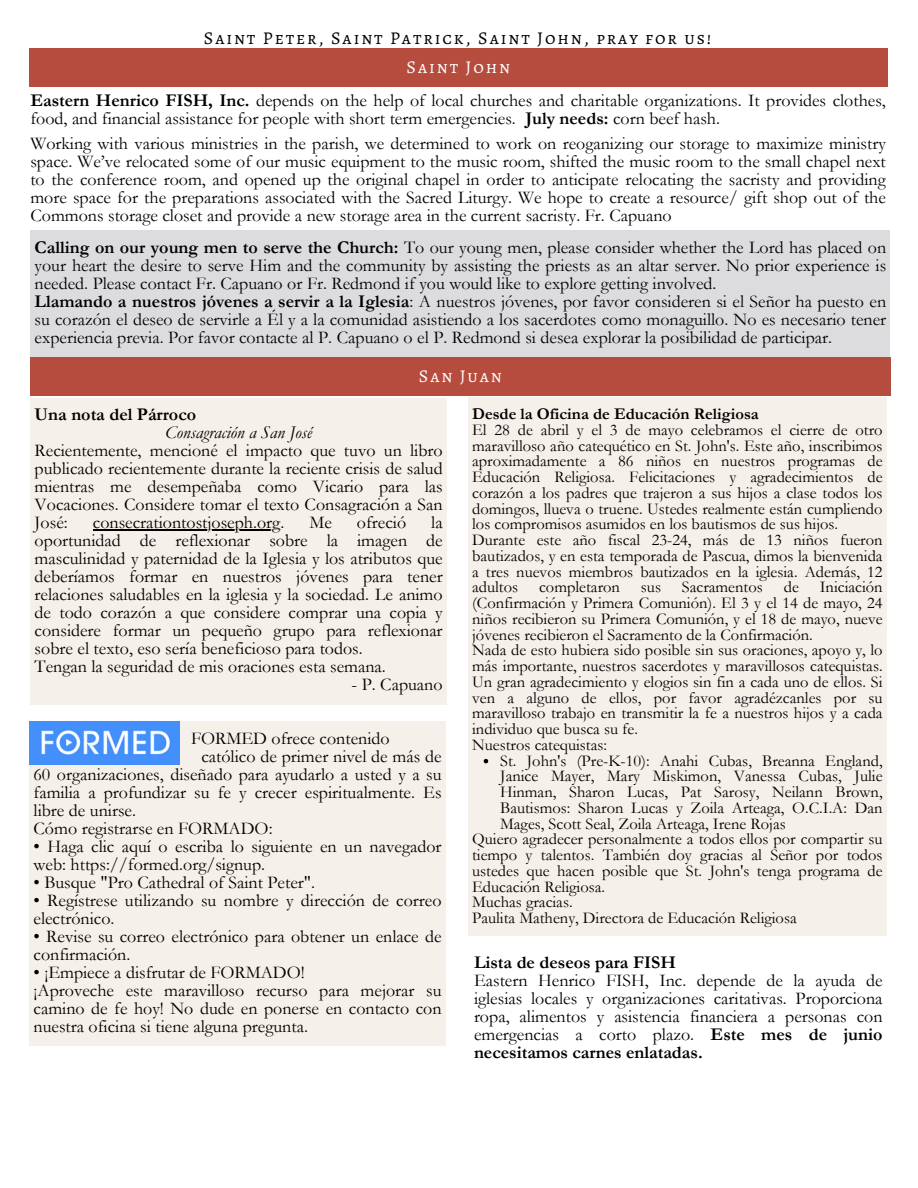
<style>
.page{position:relative;width:918px;height:1188px;background:#fff}
.page>*{position:absolute;margin:0;border:0;box-sizing:border-box;transform-origin:0 0}
.t1{font:18px/18px "Garamond";color:#000}
.t2{font:18px "Alegreya SC";letter-spacing:.105em;color:#000}
.t3{font:italic 18px "Garamond";color:#000}
.t4{font:700 18px "Garamond";color:#000}
.t5{font:18px "Alegreya SC";letter-spacing:.105em;color:#fff}
.t6{font:16.5px/15.8px "Garamond";color:#000}
.s1{font-weight:700}
</style>
<div class="page">
<div style="left:30px;top:357px;width:861px;height:39px;background:#b64a3b"></div>
<div style="left:30px;top:398px;width:417px;height:307px;background:#f5f0ea"></div>
<hr style="left:93px;top:529px;width:188px;height:2px;background:#000">
<div style="left:29px;top:49px;width:859px;height:38px;background:#b64a3b"></div>
<div style="left:30px;top:230px;width:860px;height:127px;background:#dcdcdf"></div>
<div style="left:29px;top:721px;width:417px;height:325px;background:#f5f0ea"></div>
<img style="left:29px;top:722px;width:151px;height:42px">
<div style="left:468px;top:398px;width:419px;height:538px;background:#f5f0ea"></div>
<svg style="left:484px;top:759px;width:4px;height:4px"></svg>
<p class="t2" style="left:204px;top:25px;width:509px">Saint Peter, Saint Patrick, Saint John, pray for us!</p>
<p class="t5" style="left:407px;top:55px;width:105px">Saint John</p>
<h1 class="t1" style="left:30px;top:92px;width:857px"><span class="s1">Eastern Henrico FISH, Inc.</span> depends on the help of local churches and charitable organizations. It provides clothes, food, and financial assistance for people with short term emergencies. <span class="s1">July needs:</span> corn beef hash.</h1>
<h1 class="t1" style="left:30px;top:135px;width:857px;text-align:justify">Working with various ministries in the parish, we determined to work on reoganizing our storage to maximize ministry space. We’ve relocated some of our music equipment to the music room, shifted the music room to the small chapel next to the conference room, and opened up the original chapel in order to anticipate relocating the sacristy and providing more space for the preparations associated with the Sacred Liturgy. We hope to create a resource/ gift shop out of the Commons storage closet and provide a new storage area in the current sacristy. Fr. Capuano</h1>
<h1 class="t1" style="left:35px;top:239px;width:853px"><span class="s1">Calling on our young men to serve the Church:</span> To our young men, please consider whether the Lord has placed on your heart the desire to serve Him and the community by assisting the priests as an altar server. No prior experience is needed. Please contact Fr. Capuano or Fr. Redmond if you would like to explore getting involved.<br><span class="s1">Llamando a nuestros jóvenes a servir a la Iglesia</span>: A nuestros jóvenes, por favor consideren si el Señor ha puesto en su corazón el deseo de servirle a Él y a la comunidad asistiendo a los sacerdotes como monaguillo. No es necesario tener experiencia previa. Por favor contacte al P. Capuano o el P. Redmond si desea explorar la posibilidad de participar.</h1>
<p class="t5" style="left:419px;top:364px;width:85px">San Juan</p>
<h1 class="t4" style="left:35px;top:405px;width:163px">Una nota del Párroco</h1>
<h1 class="t3" style="left:165px;top:423px;width:148px">Consagración a San José</h1>
<h1 class="t1" style="left:35px;top:442px;width:410px">Recientemente, mencioné el impacto que tuvo un libro</h1>
<h1 class="t1" style="left:35px;top:460px;width:410px">publicado recientemente durante la reciente crisis de salud</h1>
<h1 class="t1" style="left:35px;top:478px;width:410px">mientras me desempeñaba como Vicario para las</h1>
<h1 class="t1" style="left:35px;top:496px;width:410px">Vocaciones. Considere tomar el texto Consagración a San</h1>
<h1 class="t1" style="left:35px;top:514px;width:35px">José:</h1>
<h1 class="t1" style="left:93px;top:514px;width:193px">consecrationtostjoseph.org.</h1>
<h1 class="t1" style="left:309px;top:514px;width:24px">Me</h1>
<h1 class="t1" style="left:357px;top:514px;width:51px">ofreció</h1>
<h1 class="t1" style="left:35px;top:514px;width:410px;text-indent:397px">la oportunidad de reflexionar sobre la imagen de masculinidad y paternidad de la Iglesia y los atributos que deberíamos formar en nuestros jóvenes para tener relaciones saludables en la iglesia y la sociedad. Le animo de todo corazón a que considere comprar una copia y considere formar un pequeño grupo para reflexionar sobre el texto, eso sería beneficioso para todos.<br>Tengan la seguridad de mis oraciones esta semana.</h1>
<h1 class="t1" style="left:352px;top:676px;width:93px">- P. Capuano</h1>
<h1 class="t1" style="left:191px;top:729px;width:200px">FORMED ofrece contenido</h1>
<h1 class="t1" style="left:201px;top:747px;width:242px">católico de primer nivel de más de</h1>
<h1 class="t1" style="left:34px;top:765px;width:410px">60 organizaciones, diseñado para ayudarlo a usted y a su</h1>
<h1 class="t1" style="left:34px;top:783px;width:410px">familia a profundizar su fe y crecer espiritualmente. Es</h1>
<h1 class="t1" style="left:34px;top:801px;width:104px">libre de unirse.</h1>
<h1 class="t1" style="left:34px;top:819px;width:241px">Cómo registrarse en FORMADO:</h1>
<h1 class="t1" style="left:34px;top:837px;width:410px">• Haga clic aquí o escriba lo siguiente en un navegador web: https://formed.org/signup.</h1>
<h1 class="t1" style="left:34px;top:873px;width:283px">• Busque "Pro Cathedral of Saint Peter".</h1>
<h1 class="t1" style="left:34px;top:891px;width:410px">• Regístrese utilizando su nombre y dirección de correo electrónico.</h1>
<h1 class="t1" style="left:34px;top:927px;width:410px">• Revise su correo electrónico para obtener un enlace de confirmación.</h1>
<h1 class="t1" style="left:34px;top:963px;width:410px">• ¡Empiece a disfrutar de FORMADO!<br>¡Aproveche este maravilloso recurso para mejorar su camino de fe hoy! No dude en ponerse en contacto con nuestra oficina si tiene alguna pregunta.</h1>
<h1 class="t6" style="left:472px;top:406px;width:412px"><span class="s1">Desde la Oficina de Educación Religiosa<br></span>El 28 de abril y el 3 de mayo celebramos el cierre de otro maravilloso año catequético en St. John's. Este año, inscribimos aproximadamente a 86 niños en nuestros programas de Educación Religiosa. Felicitaciones y agradecimientos de corazón a los padres que trajeron a sus hijos a clase todos los domingos, llueva o truene. Ustedes realmente están cumpliendo los compromisos asumidos en los bautismos de sus hijos.<br>Durante este año fiscal 23-24, más de 13 niños fueron bautizados, y en esta temporada de Pascua, dimos la bienvenida a tres nuevos miembros bautizados en la iglesia. Además, 12 adultos</h1>
<h1 class="t6" style="left:539px;top:580px;width:82px">completaron</h1>
<h1 class="t6" style="left:641px;top:580px;width:22px">sus</h1>
<h1 class="t6" style="left:682px;top:580px;width:82px">Sacramentos</h1>
<h1 class="t6" style="left:784px;top:580px;width:17px">de</h1>
<h1 class="t6" style="left:472px;top:580px;width:412px;text-indent:348px">Iniciación (Confirmación y Primera Comunión). El 3 y el 14 de mayo, 24 niños recibieron su Primera Comunión, y el 18 de mayo, nueve jóvenes recibieron el Sacramento de la Confirmación.<br>Nada de esto hubiera sido posible sin sus oraciones, apoyo y, lo más importante, nuestros sacerdotes y maravillosos catequistas.<br>Un gran agradecimiento y elogios sin fin a cada uno de ellos. Si ven a alguno de ellos, por favor agradézcanles por su maravilloso trabajo en transmitir la fe a nuestros hijos y a cada individuo que busca su fe.<br>Nuestros catequistas:</h1>
<p class="t6" style="left:500px;top:753px;width:384px;text-align:justify">St. John's (Pre-K-10): Anahi Cubas, Breanna England, Janice Mayer, Mary Miskimon, Vanessa Cubas, Julie Hinman, Sharon Lucas, Pat Sarosy, Neilann Brown, Bautismos: Sharon Lucas y Zoila Arteaga, O.C.I.A: Dan Mages, Scott Seal, Zoila Arteaga, Irene Rojas</p>
<h1 class="t6" style="left:472px;top:832px;width:412px">Quiero agradecer personalmente a todos ellos por compartir su tiempo y talentos. También doy gracias al Señor por todos ustedes que hacen posible que St. John's tenga programa de Educación Religiosa.<br>Muchas gracias.<br>Paulita Matheny, Directora de Educación Religiosa</h1>
<h1 class="t1" style="left:474px;top:954px;width:410px"><span class="s1">Lista de deseos para FISH<br></span>Eastern Henrico FISH, Inc. depende de la ayuda de iglesias locales y organizaciones caritativas. Proporciona ropa, alimentos y asistencia financiera a personas con emergencias a corto plazo. <span class="s1">Este mes de junio necesitamos carnes enlatadas.</span></h1>
</div>
